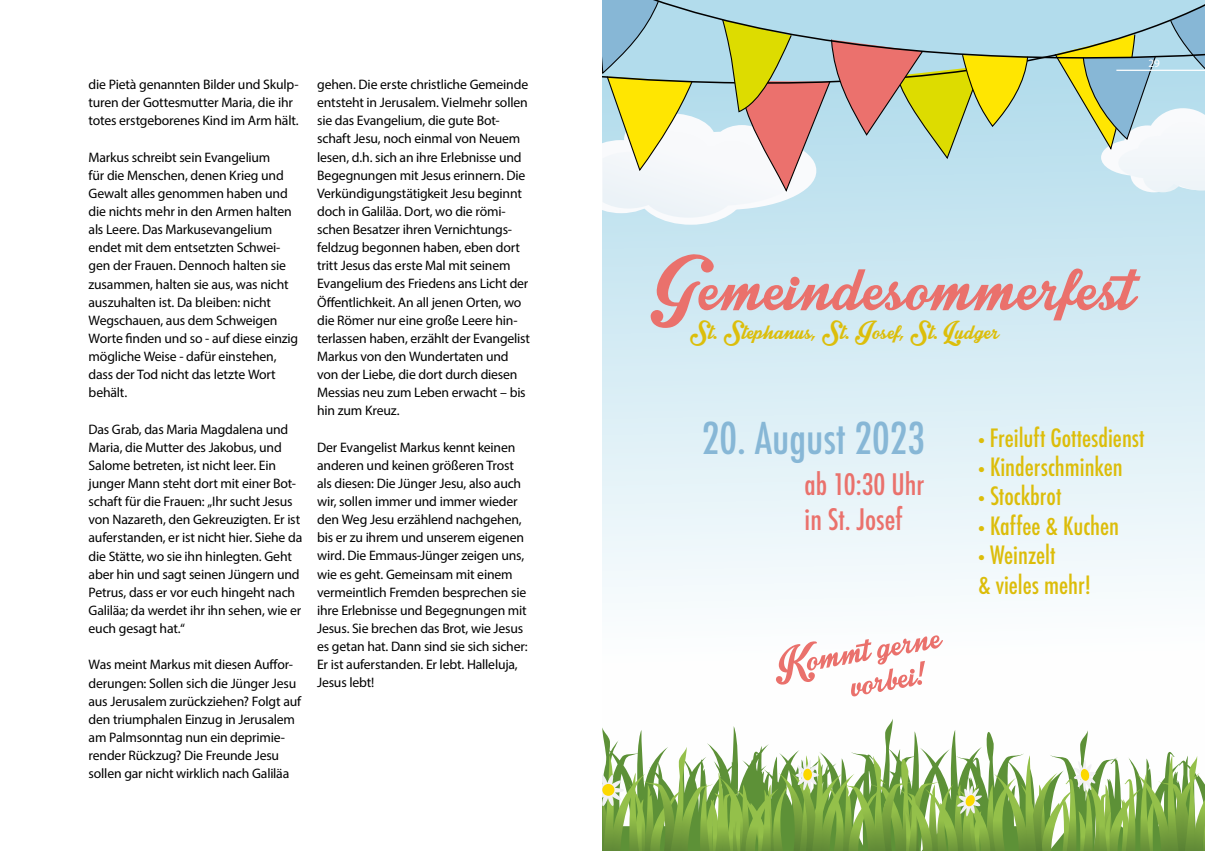
<style>
.page{position:relative;width:1205px;height:851px;background:#fff}
.page>*{position:absolute;margin:0;border:0;box-sizing:border-box;transform-origin:0 0}
.t1{font:96px "Intrique Script Personal Use";color:#ea716c}
.t2{font:49px "Intrique Script Personal Use";color:#ea716c}
.t3{font:500 condensed 42.62px "Futura";color:#87b7d6}
.t4{font:32px "Intrique Script Personal Use";color:#dcbe0b}
.t5{font:500 condensed 28.75px/34.5px "Futura";color:#ea716c}
.t6{font:500 condensed 24.5px/29.4px "Futura";color:#dcbd0a}
.t7{font:13.75px/18.1px "Myriad Pro";letter-spacing:-.015em;color:#000}
.t8{font:11.25px "Myriad Pro";color:#fff}
.s1{font-family:"Myriad Pro";font-weight:400;font-stretch:normal}
</style>
<div class="page">
<svg style="left:602px;top:150px;width:603px;height:444px;background:#dceef6"></svg>
<svg style="left:602px;top:719px;width:486px;height:27px"></svg>
<svg style="left:602px;top:746px;width:603px;height:104px"></svg>
<div style="left:637px;top:159px;width:108px;height:66px;background:#f9fafc;border-radius:50%"></div>
<svg style="left:602px;top:113px;width:427px;height:105px"></svg>
<svg style="left:1053px;top:113px;width:152px;height:79px"></svg>
<svg style="left:602px;top:0;width:603px;height:113px;background:#b7c7ab"></svg>
<hr style="left:1116px;top:70px;width:89px;height:1px;background:#fff">
<p class="t7" style="left:89px;top:75px;width:212px">die Pietà genannten Bilder und Skulp&shy;turen der Gottesmutter Maria, die ihr totes erstgeborenes Kind im Arm hält.</p>
<p class="t7" style="left:89px;top:148px;width:211px">Markus schreibt sein Evangelium<br>für die Menschen, denen Krieg und<br>Gewalt alles genommen haben und die nichts mehr in den Armen halten als Leere. Das Markusevangelium endet mit dem entsetzten Schwei&shy;gen der Frauen. Dennoch halten sie zusammen, halten sie aus, was nicht auszuhalten ist. Da bleiben: nicht<br>Wegschauen, aus dem Schweigen<br>Worte finden und so - auf diese einzig mögliche Weise - dafür einstehen, dass der Tod nicht das letzte Wort behält.</p>
<p class="t7" style="left:89px;top:419px;width:215px">Das Grab, das Maria Magdalena und Maria, die Mutter des Jakobus, und Salome betreten, ist nicht leer. Ein junger Mann steht dort mit einer Bot&shy;schaft für die Frauen: „Ihr sucht Jesus von Nazareth, den Gekreuzigten. Er ist auferstanden, er ist nicht hier. Siehe da die Stätte, wo sie ihn hinlegten. Geht aber hin und sagt seinen Jüngern und Petrus, dass er vor euch hingeht nach Galiläa; da werdet ihr ihn sehen, wie er euch gesagt hat.“</p>
<p class="t7" style="left:89px;top:655px;width:214px">Was meint Markus mit diesen Auffor&shy;derungen: Sollen sich die Jünger Jesu aus Jerusalem zurückziehen? Folgt auf den triumphalen Einzug in Jerusalem am Palmsonntag nun ein deprimie&shy;render Rückzug? Die Freunde Jesu sollen gar nicht wirklich nach Galiläa</p>
<p class="t7" style="left:317px;top:75px;width:214px">gehen. Die erste christliche Gemeinde entsteht in Jerusalem. Vielmehr sollen sie das Evangelium, die gute Bot&shy;schaft Jesu, noch einmal von Neuem lesen, d.h. sich an ihre Erlebnisse und Begegnungen mit Jesus erinnern. Die Verkündigungstätigkeit Jesu beginnt doch in Galiläa. Dort, wo die römi&shy;schen Besatzer ihren Vernichtungs&shy;feldzug begonnen haben, eben dort tritt Jesus das erste Mal mit seinem Evangelium des Friedens ans Licht der Öffentlichkeit. An all jenen Orten, wo die Römer nur eine große Leere hin&shy;terlassen haben, erzählt der Evangelist Markus von den Wundertaten und von der Liebe, die dort durch diesen Messias neu zum Leben erwacht – bis hin zum Kreuz.</p>
<p class="t7" style="left:317px;top:437px;width:212px">Der Evangelist Markus kennt keinen anderen und keinen größeren Trost als diesen: Die Jünger Jesu, also auch wir, sollen immer und immer wieder den Weg Jesu erzählend nachgehen, bis er zu ihrem und unserem eigenen wird. Die Emmaus-Jünger zeigen uns, wie es geht. Gemeinsam mit einem vermeintlich Fremden besprechen sie ihre Erlebnisse und Begegnungen mit Jesus. Sie brechen das Brot, wie Jesus es getan hat. Dann sind sie sich sicher:<br>Er ist auferstanden. Er lebt. Halleluja, Jesus lebt!</p>
<p class="t8" style="left:1148px;top:56px;width:13px">29</p>
<h1 class="t1" style="left:650px;top:237px;width:486px">Gemeindesommerfest</h1>
<h3 class="t4" style="left:689px;top:315px;width:311px">St. Stephanus, St. Josef, St. Ludger</h3>
<h3 class="t3" style="left:702px;top:411px;width:225px">20. August 2023</h3>
<h3 class="t5" style="left:804px;top:467px;width:121px">ab 10:30 Uhr in St. Josef</h3>
<h2 class="t2" style="left:768px;top:640px;width:171px;rotate:-10deg">Kommt gerne</h2>
<h2 class="t2" style="left:846px;top:660px;width:75px;rotate:-10deg">vorbei!</h2>
<h3 class="t6" style="left:978px;top:423px;width:168px"><span class="s1">•</span> Freiluft Gottesdienst</h3>
<h3 class="t6" style="left:978px;top:452px;width:146px"><span class="s1">•</span> Kinderschminken</h3>
<h3 class="t6" style="left:978px;top:481px;width:85px"><span class="s1">•</span> Stockbrot</h3>
<h3 class="t6" style="left:978px;top:511px;width:143px"><span class="s1">•</span> Kaffee &amp; Kuchen</h3>
<h3 class="t6" style="left:978px;top:540px;width:115px"><span class="s1">•</span> Weinzelt<br>&amp; vieles mehr!</h3>
</div>
